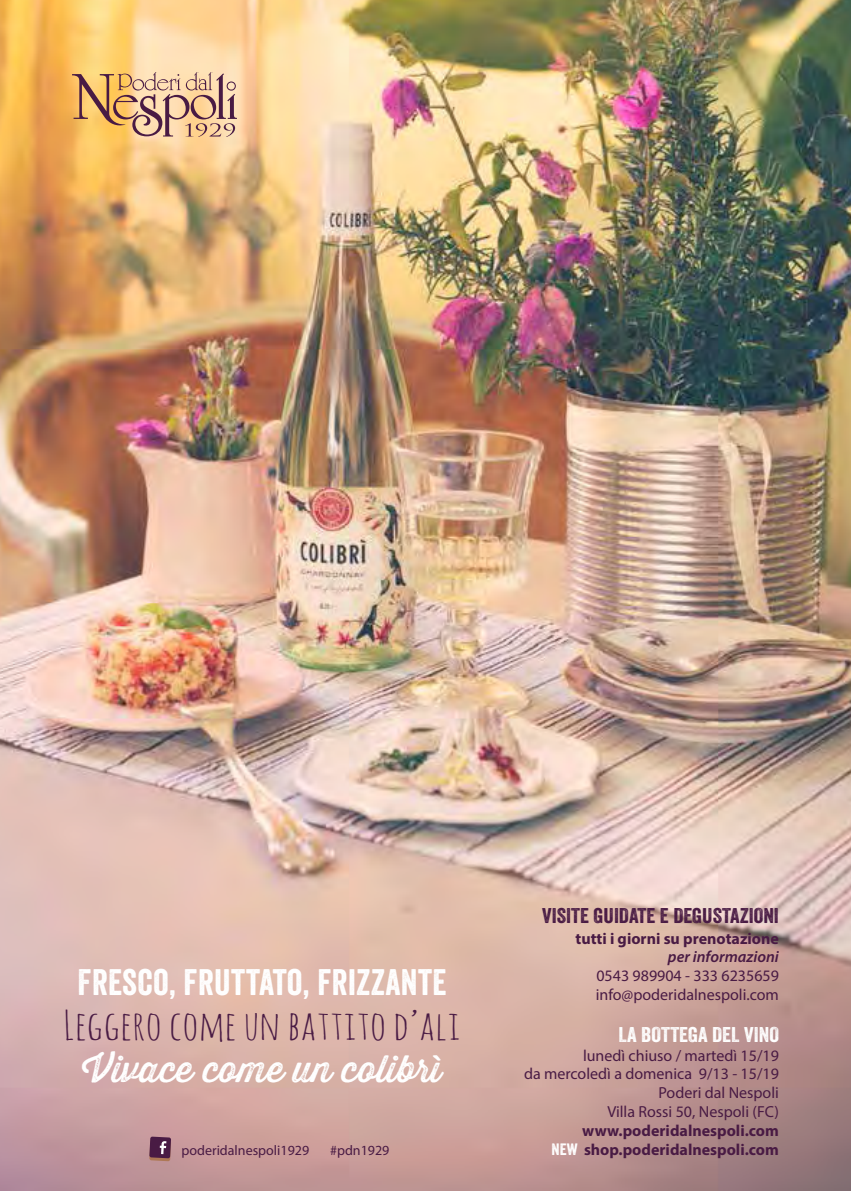
<style>
.page{position:relative;width:851px;height:1191px;background:#fff}
.page>*{position:absolute;margin:0;border:0;box-sizing:border-box;transform-origin:0 0}
.t1{font:39.8px "Amatic SC";color:#491b44;scale:1.25 1}
.t2{font:37.2px "Thirsty Rough Reg Two";color:#fff}
.t3{font:35.8px "Veneer";letter-spacing:.01em;color:#fff}
.t4{font:20.6px "Veneer";color:#491b44;scale:1.1 1}
.t5{font:20.6px "Veneer";color:#fff;scale:1.1 1}
.t6{font:16px/18.8px "Myriad Pro";color:#491b44;text-align:right}
.t7{font:700 16px/18.8px "Myriad Pro";color:#491b44;text-align:right}
.t8{font:italic 600 16px "Myriad Pro";color:#491b44}
.t9{font:14px "Myriad Pro";color:#491b44}
.s1{font-family:"Veneer";font-weight:400;color:#fff}
</style>
<div class="page">
<img style="left:0;top:0;width:850px;height:1191px">
<svg style="left:72px;top:72px;width:165px;height:65px;background:#d6ac80"></svg>
<svg style="left:149px;top:1136px;width:22px;height:25px"></svg>
<h3 class="t3" style="left:78px;top:960px;width:370px">FRESCO, FRUTTATO, FRIZZANTE</h3>
<h1 class="t1" style="left:63px;top:999px;width:319px">Leggero come un battito d’ali</h1>
<h2 class="t2" style="left:82px;top:1041px;width:361px">Vivace come un colibrì</h2>
<p class="t9" style="left:181px;top:1141px;width:129px">poderidalnespoli1929</p>
<p class="t9" style="left:330px;top:1141px;width:61px">#pdn1929</p>
<p class="t4" style="left:542px;top:903px;width:216px">VISITE GUIDATE E DEGUSTAZIONI</p>
<p class="t7" style="left:575px;top:928px;width:205px">tutti i giorni su prenotazione</p>
<p class="t8" style="left:667px;top:946px;width:112px">per informazioni</p>
<p class="t6" style="left:595px;top:966px;width:185px;text-align:left">0543 989904 - 333 6235659 info@poderidalnespoli.com</p>
<p class="t5" style="left:618px;top:1021px;width:147px">LA BOTTEGA DEL VINO</p>
<p class="t6" style="left:524px;top:1045px;width:256px">lunedì chiuso / martedì 15/19<br>da mercoledì a domenica 9/13 - 15/19<br>Poderi dal Nespoli<br>Villa Rossi 50, Nespoli (FC)</p>
<p class="t7" style="left:551px;top:1120px;width:229px">www.poderidalnespoli.com<br><span class="s1">NEW</span> shop.poderidalnespoli.com</p>
</div>
